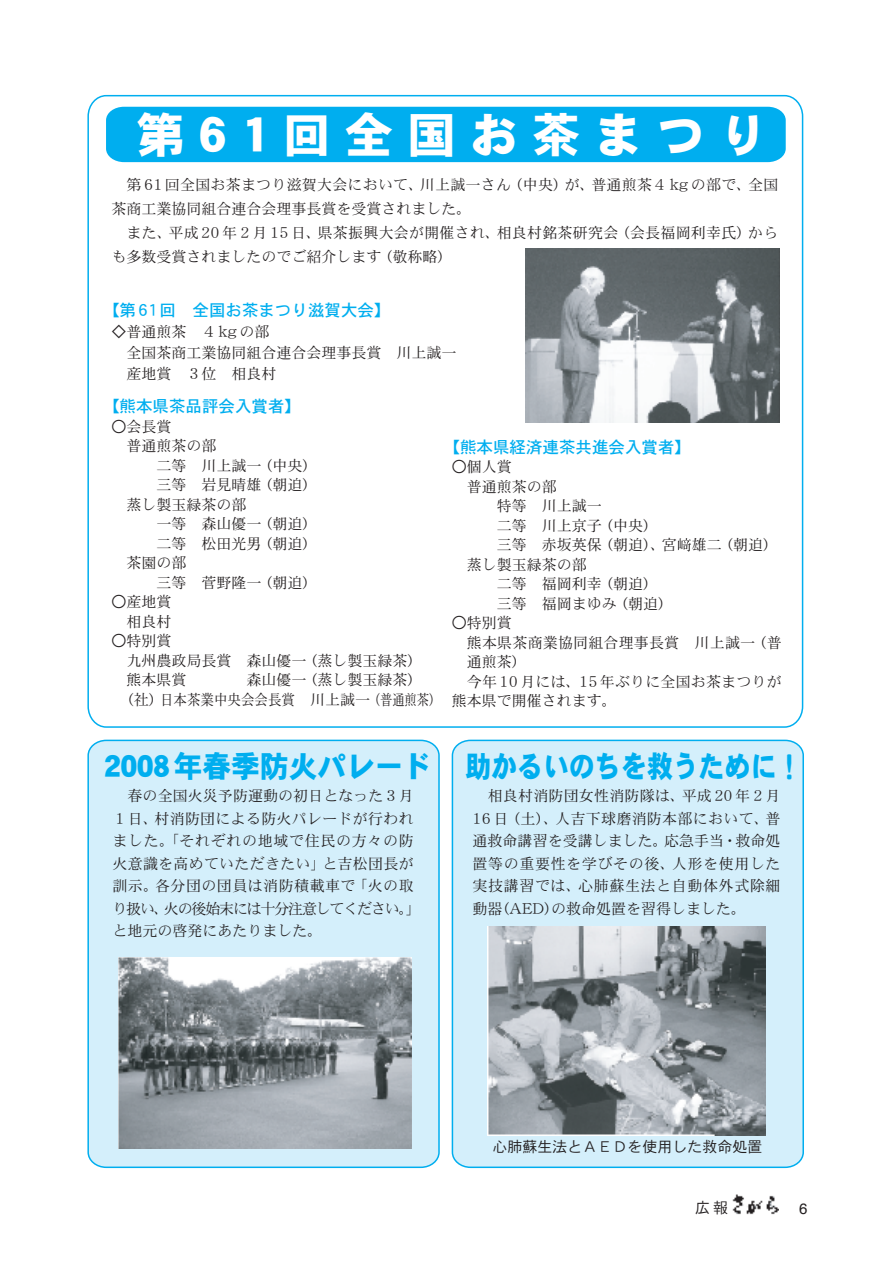
<style>
.page{position:relative;width:893px;height:1263px;background:#fff}
.page>*{position:absolute;margin:0;border:0;box-sizing:border-box;transform-origin:0 0}
.t1{font:48px "DFPHS Gothic CID W9";letter-spacing:.3em;color:#fff}
.t2{font:30px "DFPHS Gothic CID W9";color:#00aeef;scale:.96 1}
.t3{font:16.5px "DFPHS Gothic CID W5";color:#00aeef}
.t4{font:15px/22.5px "DFPHS Mincho CID W3";color:#231f20}
.t5{font:15px "DFPHS Gothic CID W3";color:#231f20}
.t6{font:15px "Helvetica";color:#231f20}
</style>
<div class="page">
<img style="left:732px;top:1194px;width:46px;height:21px">
<div style="left:87px;top:739px;width:353px;height:430px;background:#d4effb"></div>
<div style="left:451px;top:739px;width:353px;height:430px;background:#d4effb"></div>
<svg style="left:87px;top:94px;width:717px;height:634px"></svg>
<div style="left:106px;top:107px;width:680px;height:55px;background:#00aeef"></div>
<img style="left:488px;top:927px;width:277px;height:208px">
<img style="left:118px;top:958px;width:293px;height:190px">
<img style="left:526px;top:249px;width:253px;height:174px">
<svg style="left:678px;top:538px;width:13px;height:13px"></svg>
<p class="t1" style="left:137px;top:108px;width:632px">第61回全国お茶まつり</p>
<p class="t4" style="left:127px;top:173px;width:653px">第61回全国お茶まつり滋賀大会において、川上誠一さん（中央）が、普通煎茶４kgの部で、全国</p>
<p class="t4" style="left:111px;top:197px;width:361px">茶商工業協同組合連合会理事長賞を受賞されました。</p>
<p class="t4" style="left:127px;top:221px;width:653px">また、平成20年２月15日、県茶振興大会が開催され、相良村銘茶研究会（会長福岡利幸氏）から</p>
<p class="t4" style="left:111px;top:245px;width:343px">も多数受賞されましたのでご紹介します（敬称略）</p>
<p class="t3" style="left:103px;top:301px;width:289px">【第61回 全国お茶まつり滋賀大会】</p>
<p class="t4" style="left:126px;top:321px;width:331px;line-height:21px;text-indent:-15px">◇普通煎茶 ４kgの部<br>全国茶商工業協同組合連合会理事長賞 川上誠一産地賞 ３位 相良村</p>
<p class="t3" style="left:103px;top:397px;width:199px">【熊本県茶品評会入賞者】</p>
<p class="t4" style="left:111px;top:415px;width:61px">○会長賞</p>
<p class="t4" style="left:126px;top:434px;width:91px">普通煎茶の部</p>
<p class="t4" style="left:156px;top:454px;width:163px">二等 川上誠一（中央）</p>
<p class="t4" style="left:156px;top:473px;width:163px">三等 岩見晴雄（朝迫）</p>
<p class="t4" style="left:126px;top:493px;width:121px">蒸し製玉緑茶の部</p>
<p class="t4" style="left:156px;top:512px;width:163px">一等 森山優一（朝迫）</p>
<p class="t4" style="left:156px;top:532px;width:163px">二等 松田光男（朝迫）</p>
<p class="t4" style="left:126px;top:551px;width:61px">茶園の部</p>
<p class="t4" style="left:156px;top:571px;width:163px">三等 菅野隆一（朝迫）</p>
<p class="t4" style="left:111px;top:592px;width:61px;line-height:19.5px;text-align:right">○産地賞相良村</p>
<p class="t4" style="left:126px;top:631px;width:298px;line-height:19.5px;text-indent:-15px">○特別賞<br>九州農政局長賞 森山優一（蒸し製玉緑茶）熊本県賞</p>
<p class="t3" style="left:443px;top:438px;width:249px">【熊本県経済連茶共進会入賞者】</p>
<p class="t4" style="left:452px;top:455px;width:61px">○個人賞</p>
<p class="t4" style="left:467px;top:475px;width:91px">普通煎茶の部</p>
<p class="t4" style="left:497px;top:494px;width:106px">特等 川上誠一</p>
<p class="t4" style="left:497px;top:514px;width:163px">二等 川上京子（中央）</p>
<p class="t4" style="left:497px;top:533px;width:283px">三等 赤坂英保（朝迫）、宮 雄二（朝迫）</p>
<p class="t4" style="left:467px;top:553px;width:121px">蒸し製玉緑茶の部</p>
<p class="t4" style="left:497px;top:572px;width:163px">二等 福岡利幸（朝迫）</p>
<p class="t4" style="left:497px;top:592px;width:178px">三等 福岡まゆみ（朝迫）</p>
<p class="t4" style="left:452px;top:611px;width:61px">○特別賞</p>
<p class="t4" style="left:467px;top:631px;width:316px">熊本県茶商業協同組合理事長賞 川上誠一（普</p>
<p class="t4" style="left:467px;top:650px;width:61px">通煎茶）</p>
<p class="t4" style="left:467px;top:670px;width:316px">今年10月には、15年ぶりに全国お茶まつりが</p>
<p class="t4" style="left:452px;top:689px;width:166px">熊本県で開催されます。</p>
<p class="t4" style="left:119px;top:670px;width:324px;line-height:19.5px;text-indent:128px">森山優一（蒸し製玉緑茶）<br>（社）日本茶業中央会会長賞 川上誠一（普通煎茶）</p>
<p class="t2" style="left:104px;top:750px;width:729px">2008年春季防火パレード 助かるいのちを救うために！</p>
<p class="t4" style="left:112px;top:784px;width:310px;text-indent:15px">春の全国火災予防運動の初日となった３月<br>１日、村消防団による防火パレードが行われました。「それぞれの地域で住民の方々の防火意識を高めていただきたい」と吉松団長が訓示。各分団の団員は消防積載車で「火の取り扱い、火の後始末には十分注意してください。」と地元の啓発にあたりました。</p>
<p class="t4" style="left:472px;top:784px;width:310px;text-align:justify;text-indent:15px">相良村消防団女性消防隊は、平成20年２月16 日（土）、人吉下球磨消防本部において、普通救命講習を受講しました。応急手当・救命処置等の重要性を学びその後、人形を使用した実技講習では、心肺蘇生法と自動体外式除細動器(AED)の救命処置を習得しました。</p>
<p class="t5" style="left:492px;top:1139px;width:271px">心肺蘇生法とＡＥＤを使用した救命処置</p>
<p class="t5" style="left:695px;top:1199px;width:34px">広報</p>
<p class="t6" style="left:799px;top:1199px;width:10px">6</p>
</div>
